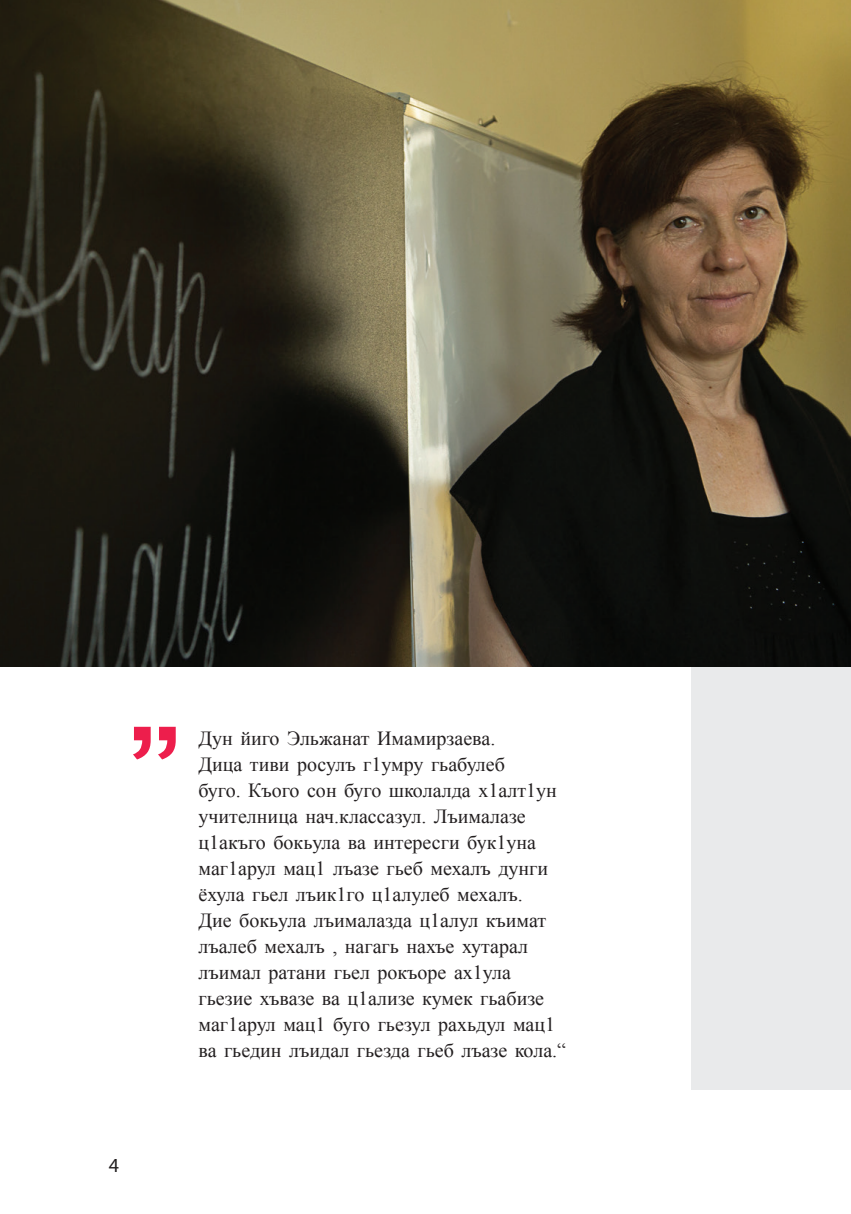
<style>
.page{position:relative;width:851px;height:1214px;background:#fff}
.page>*{position:absolute;margin:0;border:0;box-sizing:border-box;transform-origin:0 0}
.t1{font:135.2px "Arial";color:#ed1e4c;scale:1.23 1}
.t2{font:20px/26px "Times New Roman";color:#231f20}
.t3{font:20px "Myriad Pro";color:#231f20}
</style>
<div class="page">
<div style="left:691px;top:295px;width:159px;height:794px;background:#e9eaeb"></div>
<img style="left:0;top:0;width:850px;height:666px">
<h1 class="t1" style="left:119px;top:604px;width:60px">,,</h1>
<p class="t2" style="left:198px;top:725px;width:369px">Дун йиго Эльжанат Имамирзаева.<br>Дица тиви росулъ г1умру гьабулеб<br>буго. Къого сон буго школалда х1алт1ун учителница нач.классазул. Лъималазе ц1акъго бокьула ва интересги бук1уна маг1арул мац1 лъазе гьеб мехалъ дунги ёхула гьел лъик1го ц1алулеб мехалъ.<br>Дие бокьула лъималазда ц1алул къимат лъалеб мехалъ , нагагь нахъе хутарал лъимал ратани гьел рокъоре ах1ула гьезие хъвазе ва ц1ализе кумек гьабизе маг1арул мац1 буго гьезул рахьдул мац1 ва гьедин лъидал гьезда гьеб лъазе кола.“</p>
<p class="t3" style="left:109px;top:1152px;width:12px">4</p>
</div>
